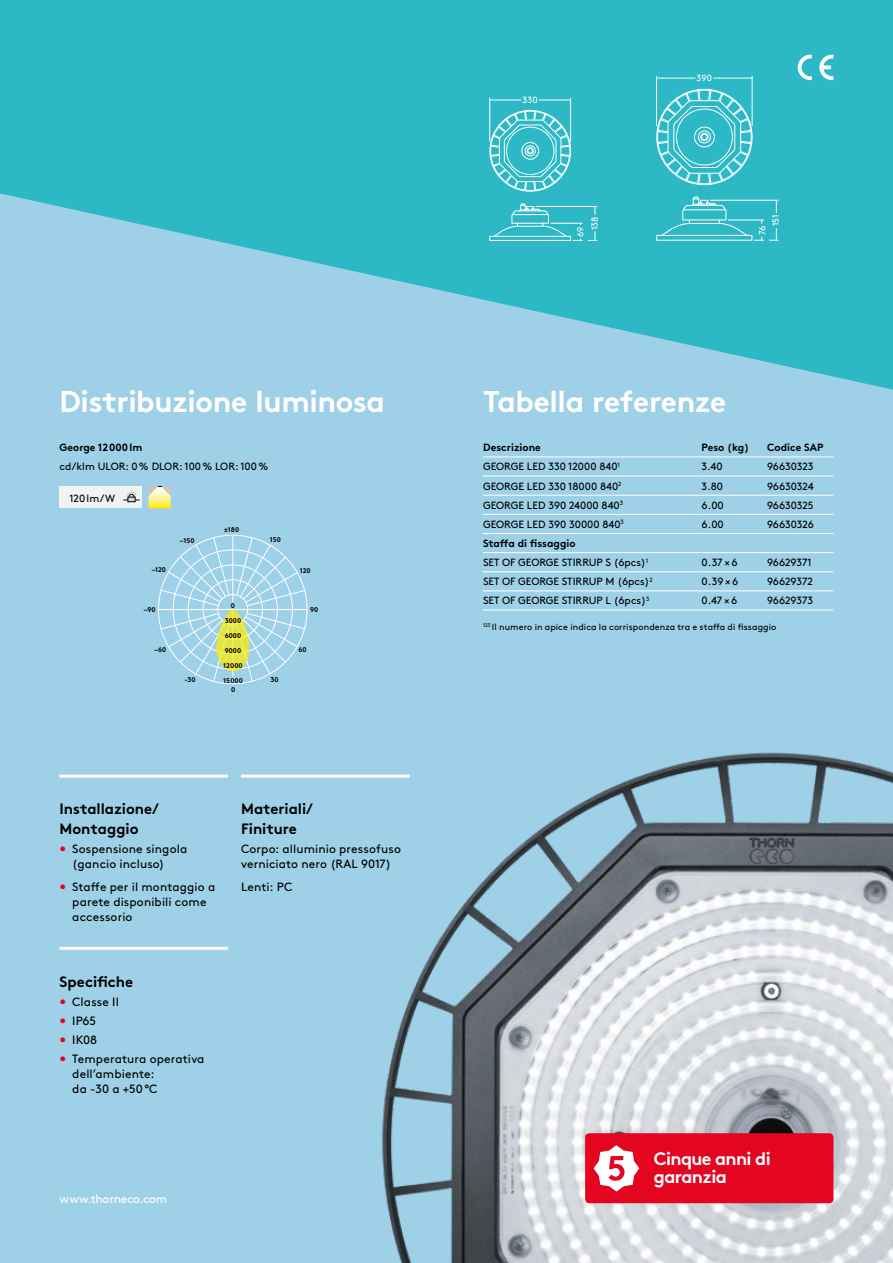
<style>
.page{position:relative;width:893px;height:1263px;background:#9ed0e7}
.page>*{position:absolute;margin:0;border:0;box-sizing:border-box;transform-origin:0 0}
.t1{font:700 30px "Brown";letter-spacing:-.01em;color:#fff}
.t2{font:700 18px/18px "Brown";letter-spacing:-.035em;color:#fff}
.t3{font:700 15px/19.2px "Brown";letter-spacing:-.005em;color:#000}
.t4{font:12px/14.9px "Brown";letter-spacing:.01em;color:#000}
.t5{font:12px "Brown";letter-spacing:-.02em;color:#fff}
.t6{font:10.5px/19.4px "Brown";color:#000}
.t7{font:700 10.5px "Brown";color:#000}
.t8{font:9px "Brown";letter-spacing:.01em;color:#000}
.t9{font:9px/14.4px "Brown";letter-spacing:-.005em;color:#fff}
.t10{font:700 6.9px/15px "Brown";color:#000}
.s1{font-weight:700}
.s2{color:#e40521}
</style>
<div class="page">
<svg style="left:0;top:0;width:893px;height:390px;fill:#2db8c5"></svg>
<hr style="left:59px;top:947px;width:169px;height:3px;background:#fff">
<hr style="left:483px;top:457px;width:219px;height:1px;background:#fff">
<hr style="left:702px;top:457px;width:65px;height:1px;background:#fff">
<hr style="left:767px;top:457px;width:66px;height:1px;background:#fff">
<hr style="left:483px;top:533px;width:219px;height:1px;background:#fff">
<hr style="left:702px;top:533px;width:65px;height:1px;background:#fff">
<hr style="left:767px;top:533px;width:66px;height:1px;background:#fff">
<hr style="left:483px;top:552px;width:219px;height:1px;background:#fff">
<hr style="left:702px;top:552px;width:65px;height:1px;background:#fff">
<hr style="left:767px;top:552px;width:66px;height:1px;background:#fff">
<hr style="left:483px;top:476px;width:219px;height:1px;background:#fff">
<hr style="left:702px;top:476px;width:65px;height:1px;background:#fff">
<hr style="left:767px;top:476px;width:66px;height:1px;background:#fff">
<hr style="left:483px;top:495px;width:219px;height:1px;background:#fff">
<hr style="left:702px;top:495px;width:65px;height:1px;background:#fff">
<hr style="left:767px;top:495px;width:66px;height:1px;background:#fff">
<hr style="left:483px;top:514px;width:219px;height:1px;background:#fff">
<hr style="left:702px;top:514px;width:65px;height:1px;background:#fff">
<hr style="left:767px;top:514px;width:66px;height:1px;background:#fff">
<hr style="left:483px;top:571px;width:219px;height:1px;background:#fff">
<hr style="left:702px;top:571px;width:65px;height:1px;background:#fff">
<hr style="left:767px;top:571px;width:66px;height:1px;background:#fff">
<hr style="left:483px;top:590px;width:219px;height:1px;background:#fff">
<hr style="left:702px;top:590px;width:65px;height:1px;background:#fff">
<hr style="left:767px;top:590px;width:66px;height:1px;background:#fff">
<hr style="left:483px;top:610px;width:219px;height:1px;background:#fff">
<hr style="left:702px;top:610px;width:65px;height:1px;background:#fff">
<hr style="left:767px;top:610px;width:66px;height:1px;background:#fff">
<svg style="left:149px;top:486px;width:22px;height:22px"></svg>
<div style="left:59px;top:486px;width:83px;height:22px;background:#f2f2f2"></div>
<hr style="left:232px;top:535px;width:1px;height:68px;background:#fff">
<hr style="left:232px;top:609px;width:1px;height:75px;background:#fff">
<hr style="left:159px;top:609px;width:148px;height:1px;background:#fff">
<svg style="left:160px;top:536px;width:146px;height:147px"></svg>
<svg style="left:124px;top:492px;width:15px;height:10px"></svg>
<hr style="left:59px;top:774px;width:169px;height:3px;background:#fff">
<hr style="left:241px;top:774px;width:169px;height:3px;background:#fff">
<img style="left:351px;top:752px;width:542px;height:511px">
<svg style="left:490px;top:111px;width:80px;height:80px;background:#57c6d0"></svg>
<div style="left:527px;top:147px;width:7px;height:7px;border:1px solid #fff;border-radius:50%"></div>
<div style="left:489px;top:236px;width:82px;height:5px;border:1px solid #fff"></div>
<svg style="left:493px;top:203px;width:74px;height:34px;background:#4ac1cc"></svg>
<hr style="left:551px;top:223px;width:32px;height:1px;background:#fff">
<hr style="left:535px;top:206px;width:62px;height:1px;background:#fff">
<svg style="left:573px;top:231px;width:24px;height:10px"></svg>
<hr style="left:570px;top:98px;width:1px;height:44px;background:#fff">
<hr style="left:489px;top:98px;width:1px;height:44px;background:#fff">
<hr style="left:490px;top:100px;width:31px;height:1px;background:#fff">
<hr style="left:539px;top:100px;width:32px;height:1px;background:#fff">
<svg style="left:657px;top:90px;width:95px;height:94px;background:#50c3ce"></svg>
<div style="left:676px;top:109px;width:57px;height:56px;border:1px solid #fff;border-radius:50%"></div>
<div style="left:694px;top:127px;width:21px;height:20px;border:1px solid #fff;border-radius:50%"></div>
<div style="left:698px;top:131px;width:13px;height:12px;border:1px solid #fff;border-radius:50%"></div>
<div style="left:701px;top:134px;width:7px;height:6px;border:1px solid #fff;border-radius:50%"></div>
<div style="left:700px;top:133px;width:8px;height:8px;border:1px solid #fff;border-radius:50%"></div>
<svg style="left:661px;top:196px;width:87px;height:40px;background:#45c0cb"></svg>
<hr style="left:689px;top:223px;width:30px;height:1px;background:#fff">
<hr style="left:752px;top:76px;width:1px;height:50px;background:#fff">
<hr style="left:656px;top:76px;width:1px;height:50px;background:#fff">
<hr style="left:656px;top:78px;width:39px;height:1px;background:#fff">
<hr style="left:728px;top:220px;width:36px;height:1px;background:#fff">
<hr style="left:713px;top:78px;width:39px;height:1px;background:#fff">
<hr style="left:710px;top:200px;width:68px;height:1px;background:#fff">
<svg style="left:776px;top:200px;width:1px;height:13px"></svg>
<svg style="left:754px;top:220px;width:24px;height:21px"></svg>
<svg style="left:798px;top:55px;width:14px;height:25px"></svg>
<svg style="left:819px;top:55px;width:14px;height:25px"></svg>
<div style="left:585px;top:1133px;width:248px;height:70px;background:#e40521;border-radius:4px"></div>
<svg style="left:594px;top:1145px;width:45px;height:46px"></svg>
<p class="t9" style="left:523px;top:92px;width:17px">330</p>
<p class="t9" style="left:572px;top:230px;width:15px;text-indent:-7px;rotate:-90deg">69<br>138</p>
<p class="t9" style="left:697px;top:70px;width:17px">390</p>
<p class="t9" style="left:755px;top:226px;width:14px;line-height:13.4px;text-indent:-9px;rotate:-90deg">76<br>151</p>
<h1 class="t1" style="left:60px;top:378px;width:327px">Distribuzione luminosa</h1>
<p class="t7" style="left:60px;top:439px;width:84px">George 12000lm</p>
<p class="t6" style="left:60px;top:456px;width:210px">cd/klm ULOR: 0% DLOR: 100% LOR: 100%</p>
<p class="t6" style="left:69px;top:488px;width:47px">120lm/W</p>
<h1 class="t1" style="left:483px;top:378px;width:245px">Tabella referenze</h1>
<p class="t7" style="left:483px;top:439px;width:59px">Descrizione</p>
<p class="t7" style="left:702px;top:439px;width:49px">Peso (kg)</p>
<p class="t7" style="left:767px;top:439px;width:58px">Codice SAP</p>
<p class="t6" style="left:483px;top:456px;width:139px">GEORGE LED 330 12000 840<sup>1</sup></p>
<p class="t6" style="left:702px;top:456px;width:22px">3.40</p>
<p class="t6" style="left:767px;top:456px;width:48px">96630323</p>
<p class="t6" style="left:483px;top:475px;width:140px">GEORGE LED 330 18000 840<sup>2</sup></p>
<p class="t6" style="left:702px;top:475px;width:23px">3.80</p>
<p class="t6" style="left:767px;top:475px;width:48px">96630324</p>
<p class="t6" style="left:483px;top:494px;width:141px">GEORGE LED 390 24000 840<sup>3</sup></p>
<p class="t6" style="left:702px;top:494px;width:24px">6.00</p>
<p class="t6" style="left:767px;top:494px;width:48px">96630325</p>
<p class="t6" style="left:483px;top:514px;width:142px">GEORGE LED 390 30000 840<sup>3</sup></p>
<p class="t6" style="left:702px;top:514px;width:24px">6.00</p>
<p class="t6" style="left:767px;top:514px;width:48px">96630326</p>
<p class="t6" style="left:483px;top:533px;width:167px"><span class="s1">Staffa di fissaggio<br></span>SET OF GEORGE STIRRUP S (6pcs)<sup>1</sup></p>
<p class="t10" style="left:224px;top:521px;width:16px">±180</p>
<p class="t10" style="left:270px;top:531px;width:12px">150</p>
<p class="t10" style="left:180px;top:532px;width:16px">–150</p>
<p class="t6" style="left:702px;top:552px;width:38px">0.37×6</p>
<p class="t6" style="left:767px;top:552px;width:46px">96629371</p>
<p class="t10" style="left:152px;top:561px;width:16px">–120</p>
<p class="t10" style="left:300px;top:562px;width:12px">120</p>
<p class="t10" style="left:144px;top:601px;width:13px">–90</p>
<p class="t10" style="left:310px;top:602px;width:10px">90</p>
<p class="t10" style="left:154px;top:642px;width:13px">–60</p>
<p class="t6" style="left:483px;top:571px;width:171px">SET OF GEORGE STIRRUP M (6pcs)<sup>2</sup></p>
<p class="t6" style="left:702px;top:571px;width:38px">0.39×6</p>
<p class="t6" style="left:767px;top:571px;width:47px">96629372</p>
<p class="t6" style="left:483px;top:590px;width:168px">SET OF GEORGE STIRRUP L (6pcs)<sup>3</sup></p>
<p class="t6" style="left:702px;top:590px;width:37px">0.47×6</p>
<p class="t6" style="left:767px;top:590px;width:48px">96629373</p>
<p class="t10" style="left:231px;top:598px;width:6px">0</p>
<p class="t10" style="left:223px;top:612px;width:21px">3000<br>6000<br>9000<br>12000<br>15000</p>
<p class="t8" style="left:483px;top:620px;width:295px"><sup>123</sup> Il numero in apice indica la corrispondenza tra e staffa di fissaggio</p>
<p class="t10" style="left:299px;top:641px;width:10px">60</p>
<p class="t10" style="left:270px;top:671px;width:10px">30</p>
<p class="t10" style="left:184px;top:671px;width:13px">-30</p>
<p class="t10" style="left:231px;top:681px;width:6px">0</p>
<h3 class="t3" style="left:60px;top:798px;width:101px">Installazione/<br>Montaggio</h3>
<p class="t4" style="left:72px;top:840px;width:117px;text-indent:-13px"><span class="s2">•</span> Sospensione singola (gancio incluso)</p>
<p class="t4" style="left:72px;top:878px;width:144px;text-indent:-13px"><span class="s2">•</span> Staffe per il montaggio a parete disponibili come accessorio</p>
<h3 class="t3" style="left:60px;top:970px;width:75px">Specifiche</h3>
<p class="t4" style="left:60px;top:993px;width:61px"><span class="s2">•</span> Classe II</p>
<p class="t4" style="left:60px;top:1012px;width:38px"><span class="s2">•</span> IP65</p>
<p class="t4" style="left:60px;top:1031px;width:39px"><span class="s2">•</span> IK08</p>
<p class="t4" style="left:72px;top:1050px;width:134px;text-indent:-13px"><span class="s2">•</span> Temperatura operativa dell’ambiente:<br>da -30 a +50°C</p>
<h3 class="t3" style="left:241px;top:798px;width:74px">Materiali/<br>Finiture</h3>
<p class="t4" style="left:241px;top:840px;width:161px">Corpo: alluminio pressofuso verniciato nero (RAL 9017)</p>
<p class="t4" style="left:241px;top:878px;width:53px">Lenti: PC</p>
<p class="t5" style="left:60px;top:1190px;width:109px">www.thorneco.com</p>
<h2 class="t2" style="left:654px;top:1148px;width:118px">Cinque anni di garanzia</h2>
</div>
